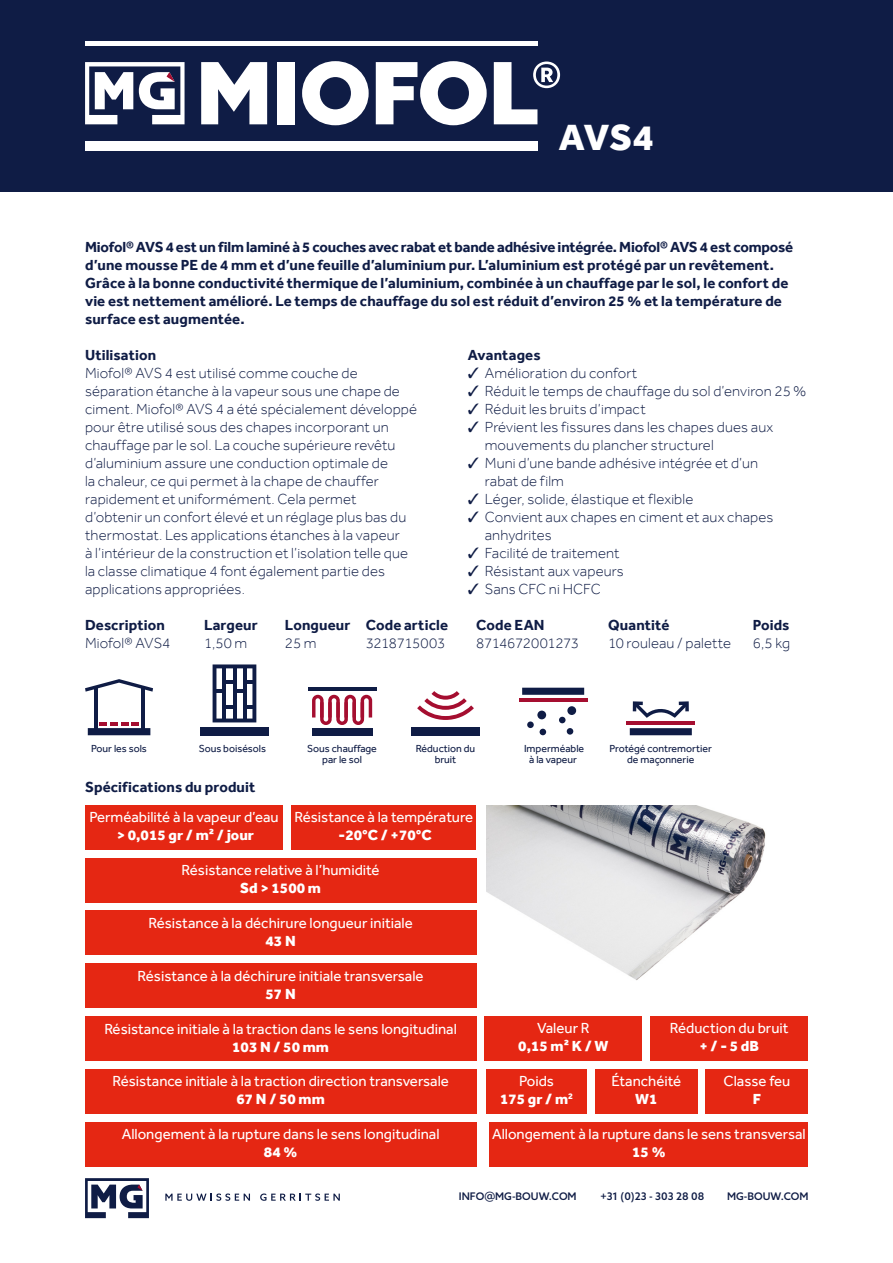
<style>
.page{position:relative;width:893px;height:1263px;background:#fff}
.page>*{position:absolute;margin:0;border:0;box-sizing:border-box;transform-origin:0 0}
.t1{font:800 37.5px "Effra";color:#fff}
.t2{font:300 15px/18px "Effra";letter-spacing:.01em;color:#0f1c45}
.t3{font:700 15px/18px "Effra";letter-spacing:.01em;color:#0f1c45}
.t4{font:15px "Effra";color:#fff}
.t5{font:800 15px/18px "Effra";color:#fff;text-align:center}
.t6{font:300 15px "Effra";letter-spacing:-.025em;color:#0f1c45}
.t7{font:10.5px/10.5px "Effra";color:#0f1c45;text-align:center}
.t8{font:500 10.5px "Azo Sans";color:#0f1c45}
.s1{font-weight:400}
.s2{font-size:13.5px}
</style>
<div class="page">
<div style="left:0;top:0;width:893px;height:191px;background:#0f1c45"></div>
<svg style="left:201px;top:62px;width:66px;height:62px"></svg>
<div style="left:277px;top:62px;width:18px;height:62px;background:#fff"></div>
<svg style="left:302px;top:61px;width:67px;height:64px"></svg>
<svg style="left:376px;top:61px;width:111px;height:64px"></svg>
<svg style="left:494px;top:62px;width:66px;height:62px"></svg>
<div style="left:85px;top:141px;width:452px;height:9px;background:#fff"></div>
<hr style="left:85px;top:41px;width:452px;height:4px;background:#fff">
<svg style="left:85px;top:62px;width:100px;height:62px"></svg>
<img style="left:486px;top:805px;width:280px;height:176px">
<div style="left:291px;top:805px;width:185px;height:44px;background:#e52713"></div>
<div style="left:486px;top:1069px;width:101px;height:45px;background:#e52713"></div>
<div style="left:595px;top:1069px;width:102px;height:45px;background:#e52713"></div>
<div style="left:85px;top:911px;width:391px;height:44px;background:#e52713"></div>
<div style="left:85px;top:858px;width:391px;height:44px;background:#e52713"></div>
<div style="left:85px;top:964px;width:391px;height:44px;background:#e52713"></div>
<div style="left:706px;top:1069px;width:102px;height:45px;background:#e52713"></div>
<div style="left:85px;top:1017px;width:391px;height:44px;background:#e52713"></div>
<div style="left:85px;top:1122px;width:391px;height:44px;background:#e52713"></div>
<div style="left:85px;top:1069px;width:391px;height:45px;background:#e52713"></div>
<div style="left:485px;top:1016px;width:157px;height:45px;background:#e52713"></div>
<div style="left:85px;top:805px;width:198px;height:44px;background:#e52713"></div>
<div style="left:490px;top:1122px;width:318px;height:44px;background:#e52713"></div>
<div style="left:651px;top:1016px;width:157px;height:45px;background:#e52713"></div>
<svg style="left:165px;top:1193px;width:85px;height:8px"></svg>
<svg style="left:260px;top:1193px;width:80px;height:8px"></svg>
<svg style="left:85px;top:1178px;width:64px;height:40px"></svg>
<div style="left:200px;top:727px;width:68px;height:8px;background:#0f1c45"></div>
<svg style="left:213px;top:664px;width:43px;height:58px"></svg>
<div style="left:411px;top:727px;width:69px;height:8px;background:#0f1c45"></div>
<svg style="left:417px;top:691px;width:57px;height:29px"></svg>
<hr style="left:308px;top:687px;width:68px;height:4px;background:#0f1c45">
<div style="left:312px;top:728px;width:61px;height:7px;background:#0f1c45"></div>
<svg style="left:312px;top:694px;width:61px;height:31px"></svg>
<svg style="left:522px;top:688px;width:62px;height:7px"></svg>
<hr style="left:519px;top:698px;width:68px;height:4px;background:#a50e30">
<div style="left:537px;top:711px;width:9px;height:8px;background:#0f1c45;border-radius:50%"></div>
<div style="left:567px;top:706px;width:9px;height:9px;background:#0f1c45;border-radius:50%"></div>
<svg style="left:540px;top:729px;width:6px;height:6px"></svg>
<div style="left:527px;top:721px;width:7px;height:7px;background:#0f1c45;border-radius:50%"></div>
<div style="left:559px;top:717px;width:7px;height:6px;background:#0f1c45;border-radius:50%"></div>
<div style="left:567px;top:728px;width:6px;height:7px;background:#0f1c45;border-radius:50%"></div>
<svg style="left:630px;top:728px;width:62px;height:7px"></svg>
<hr style="left:627px;top:721px;width:68px;height:4px;background:#a50e30">
<svg style="left:633px;top:701px;width:56px;height:17px"></svg>
<svg style="left:85px;top:679px;width:68px;height:13px"></svg>
<hr style="left:94px;top:688px;width:3px;height:45px;background:#0f1c45">
<hr style="left:141px;top:688px;width:3px;height:45px;background:#0f1c45">
<svg style="left:88px;top:722px;width:62px;height:13px"></svg>
<h1 class="t1" style="left:559px;top:115px;width:97px">AVS4</h1>
<p class="t3" style="left:85px;top:238px;width:709px">Miofol® AVS 4 est un film laminé à 5 couches avec rabat et bande adhésive intégrée. Miofol® AVS 4 est composé d’une mousse PE de 4 mm et d’une feuille d’aluminium pur. L’aluminium est protégé par un revêtement.<br>Grâce à la bonne conductivité thermique de l’aluminium, combinée à un chauffage par le sol, le confort de vie est nettement amélioré. Le temps de chauffage du sol est réduit d’environ 25 % et la température de surface est augmentée.</p>
<p class="t3" style="left:85px;top:346px;width:73px">Utilisation</p>
<p class="t2" style="left:85px;top:364px;width:334px">Miofol® AVS 4 est utilisé comme couche de séparation étanche à la vapeur sous une chape de ciment. Miofol® AVS 4 a été spécialement développé pour être utilisé sous des chapes incorporant un chauffage par le sol. La couche supérieure revêtu d’aluminium assure une conduction optimale de<br>la chaleur, ce qui permet à la chape de chauffer rapidement et uniformément. Cela permet<br>d’obtenir un confort élevé et un réglage plus bas du thermostat. Les applications étanches à la vapeur<br>à l’intérieur de la construction et l’isolation telle que la classe climatique 4 font également partie des applications appropriées.</p>
<p class="t3" style="left:468px;top:346px;width:74px">Avantages</p>
<p class="t2" style="left:468px;top:364px;width:171px">✓ Amélioration du confort</p>
<p class="t2" style="left:468px;top:382px;width:340px">✓ Réduit le temps de chauffage du sol d’environ 25 %</p>
<p class="t2" style="left:468px;top:400px;width:179px">✓ Réduit les bruits d’impact</p>
<p class="t2" style="left:485px;top:418px;width:290px;text-indent:-17px">✓ Prévient les fissures dans les chapes dues aux mouvements du plancher structurel</p>
<p class="t2" style="left:485px;top:454px;width:275px;text-indent:-17px">✓ Muni d’une bande adhésive intégrée et d’un rabat de film</p>
<p class="t2" style="left:468px;top:490px;width:227px">✓ Léger, solide, élastique et flexible</p>
<p class="t2" style="left:485px;top:508px;width:290px;text-indent:-17px">✓ Convient aux chapes en ciment et aux chapes anhydrites</p>
<p class="t2" style="left:468px;top:544px;width:153px">✓ Facilité de traitement</p>
<p class="t2" style="left:468px;top:562px;width:158px">✓ Résistant aux vapeurs</p>
<p class="t2" style="left:468px;top:580px;width:135px">✓ Sans CFC ni HCFC</p>
<p class="t3" style="left:85px;top:616px;width:81px">Description</p>
<p class="t3" style="left:204px;top:616px;width:55px">Largeur</p>
<p class="t3" style="left:285px;top:616px;width:165px">Longueur Code article</p>
<p class="t3" style="left:476px;top:616px;width:70px">Code EAN</p>
<p class="t3" style="left:608px;top:616px;width:63px">Quantité</p>
<p class="t3" style="left:753px;top:616px;width:38px">Poids</p>
<p class="t2" style="left:85px;top:634px;width:87px">Miofol® AVS4</p>
<p class="t2" style="left:204px;top:634px;width:45px">1,50 m</p>
<p class="t2" style="left:285px;top:634px;width:33px">25 m</p>
<p class="t6" style="left:366px;top:634px;width:81px">3218715003</p>
<p class="t6" style="left:476px;top:634px;width:104px">8714672001273</p>
<p class="t2" style="left:608px;top:634px;width:124px">10 rouleau / palette</p>
<p class="t2" style="left:753px;top:634px;width:39px">6,5 kg</p>
<p class="t7" style="left:91px;top:743px;width:57px">Pour les sols</p>
<p class="t7" style="left:199px;top:743px;width:69px">Sous boisésols</p>
<p class="t7" style="left:416px;top:743px;width:61px">Réduction du bruit</p>
<p class="t7" style="left:524px;top:743px;width:62px">Imperméable à la vapeur</p>
<p class="t7" style="left:609px;top:743px;width:104px">Protégé contremortier de maçonnerie</p>
<p class="t7" style="left:307px;top:743px;width:71px">Sous chauffage par le sol</p>
<p class="t3" style="left:85px;top:778px;width:172px">Spécifications du produit</p>
<p class="t4" style="left:89px;top:808px;width:191px">Perméabilité à la vapeur d’eau</p>
<p class="t5" style="left:117px;top:826px;width:139px">&gt; 0,015 gr / m² / jour</p>
<p class="t4" style="left:295px;top:808px;width:180px">Résistance à la température</p>
<p class="t5" style="left:339px;top:826px;width:95px">-20°C / +70°C</p>
<p class="t4" style="left:182px;top:861px;width:199px">Résistance relative à l’humidité</p>
<p class="t5" style="left:240px;top:879px;width:82px">Sd &gt; 1500 m</p>
<p class="t4" style="left:148px;top:914px;width:266px">Résistance à la déchirure longueur initiale</p>
<p class="t5" style="left:266px;top:931px;width:32px">43 N</p>
<p class="t4" style="left:138px;top:967px;width:288px">Résistance à la déchirure initiale transversale</p>
<p class="t5" style="left:266px;top:984px;width:32px">57 N</p>
<p class="t4" style="left:104px;top:1020px;width:354px">Résistance initiale à la traction dans le sens longitudinal</p>
<p class="t5" style="left:232px;top:1037px;width:98px">103 N / 50 mm</p>
<p class="t4" style="left:537px;top:1019px;width:54px">Valeur R</p>
<p class="t5" style="left:518px;top:1037px;width:92px">0,15 m² K / W</p>
<p class="t4" style="left:670px;top:1019px;width:120px">Réduction du bruit</p>
<p class="t5" style="left:699px;top:1037px;width:61px">+ / - 5 dB</p>
<p class="t4" style="left:112px;top:1072px;width:338px">Résistance initiale à la traction direction transversale</p>
<p class="t5" style="left:236px;top:1090px;width:90px">67 N / 50 mm</p>
<p class="t5" style="left:500px;top:1072px;width:75px"><span class="s1">Poids<br></span>175 gr / m<sup>2</sup></p>
<p class="t4" style="left:612px;top:1072px;width:71px">Étanchéité</p>
<p class="t5" style="left:635px;top:1090px;width:24px">W1</p>
<p class="t4" style="left:724px;top:1072px;width:68px">Classe feu</p>
<p class="t5" style="left:753px;top:1090px;width:10px">F</p>
<p class="t4" style="left:122px;top:1125px;width:319px">Allongement à la rupture dans le sens longitudinal</p>
<p class="t5" style="left:264px;top:1143px;width:35px">84 %</p>
<p class="t4" style="left:492px;top:1125px;width:315px">Allongement à la rupture dans le sens transversal</p>
<p class="t5" style="left:632px;top:1143px;width:35px">15 %</p>
<p class="t8" style="left:459px;top:1190px;width:119px">INFO<span class="s2">@</span>MG-BOUW.COM</p>
<p class="t8" style="left:600px;top:1190px;width:105px">+31 (0)23 - 303 28 08</p>
<p class="t8" style="left:727px;top:1190px;width:83px">MG-BOUW.COM</p>
</div>
